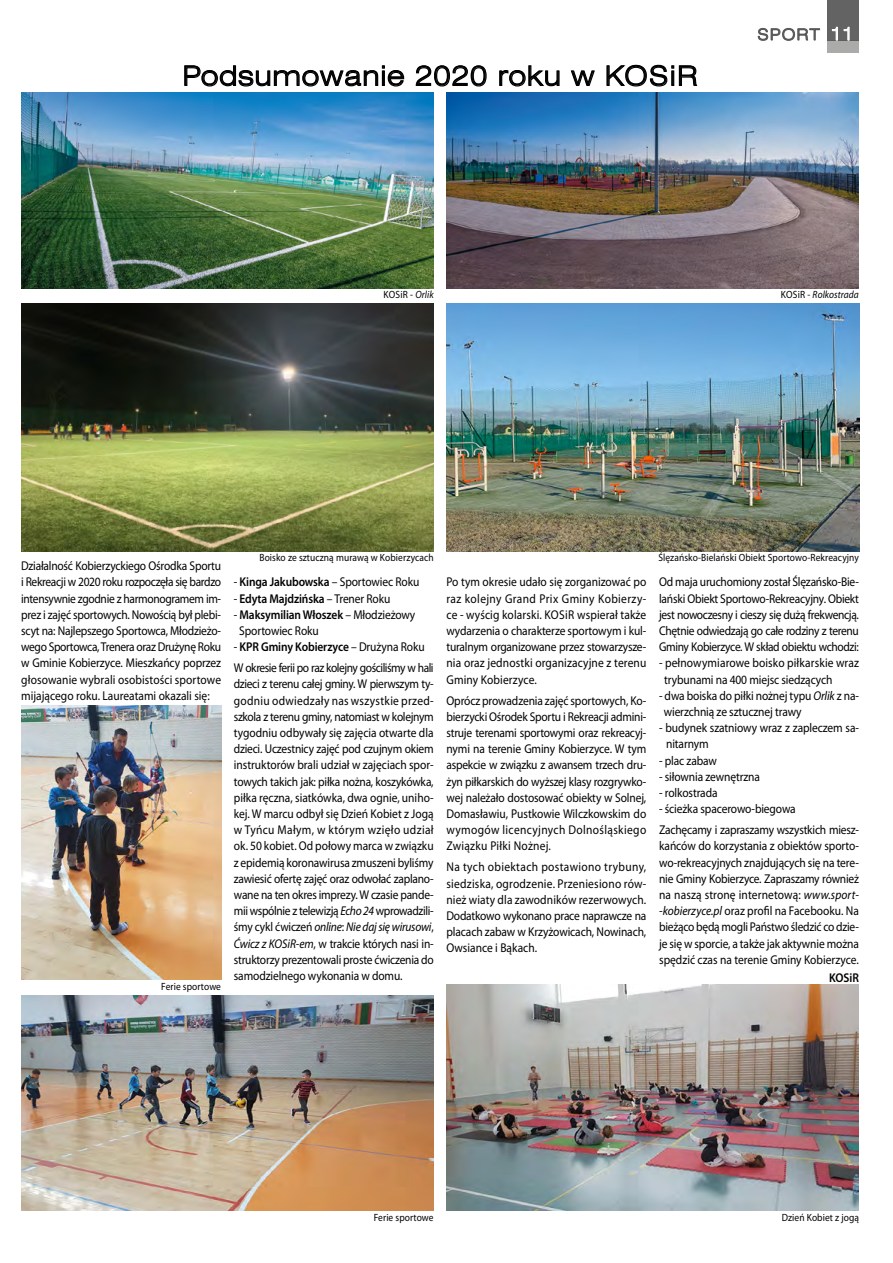
<style>
.page{position:relative;width:893px;height:1263px;background:#fff}
.page>*{position:absolute;margin:0;border:0;box-sizing:border-box;transform-origin:0 0}
.t1{font:27px "Swis 721 Lt Ex EU";letter-spacing:.03em;color:#000}
.t2{font:15.75px "Swis 721 Lt Ex EU";letter-spacing:.075em;color:#575756}
.t3{font:12.75px/16.2px "Myriad Pro";letter-spacing:-.01em;color:#000;text-align:justify;scale:.9 1}
.t4{font:12.75px/21px "Myriad Pro";letter-spacing:-.04em;color:#000;scale:.9 1}
.t5{font:600 12.75px "Myriad Pro";letter-spacing:-.01em;color:#000;scale:.9 1}
.t6{font:10.5px "Myriad Pro";letter-spacing:.01em;color:#000;scale:.9 1}
.t7{font:italic 10.5px "Myriad Pro";letter-spacing:.01em;color:#000;scale:.9 1}
.s1{font-size:18px;color:#fff}
.s2{font-style:italic}
.s3{font-style:normal}
.s4{font-weight:600}
.s5{font-weight:400}
</style>
<div class="page">
<svg style="left:184px;top:65px;width:221px;height:22px"></svg>
<svg style="left:415px;top:65px;width:72px;height:22px"></svg>
<svg style="left:499px;top:65px;width:61px;height:22px"></svg>
<svg style="left:570px;top:70px;width:25px;height:16px"></svg>
<svg style="left:606px;top:64px;width:92px;height:23px"></svg>
<img style="left:446px;top:92px;width:413px;height:196px">
<img style="left:447px;top:303px;width:412px;height:248px">
<img style="left:446px;top:984px;width:413px;height:226px">
<img style="left:21px;top:706px;width:200px;height:273px">
<img style="left:21px;top:995px;width:413px;height:215px">
<img style="left:21px;top:92px;width:413px;height:196px">
<img style="left:21px;top:303px;width:413px;height:248px">
<div style="left:827px;top:0;width:32px;height:40px;background:#646363"></div>
<div style="left:827px;top:40px;width:32px;height:13px;background:#ababaa"></div>
<svg style="left:832px;top:26px;width:18px;height:15px"></svg>
<svg style="left:757px;top:28px;width:63px;height:13px"></svg>
<h1 class="t1" style="left:183px;top:60px;width:516px">Podsumowanie 2020 roku w KOSiR</h1>
<p class="t2" style="left:757px;top:25px;width:98px">SPORT <span class="s1">11</span></p>
<p class="t6" style="left:384px;top:288px;width:57px">KOSiR - <span class="s2">Orlik</span></p>
<p class="t7" style="left:781px;top:288px;width:88px"><span class="s3">KOSiR -</span> Rolkostrada</p>
<p class="t3" style="left:21px;top:558px;width:224px">Działalność Kobierzyckiego Ośrodka Sportu i Rekreacji w 2020 roku rozpoczęła się bardzo intensywnie zgodnie z harmonogramem im&shy;prez i zajęć sportowych. Nowością był plebi&shy;scyt na: Najlepszego Sportowca, Młodzieżo&shy;wego Sportowca, Trenera oraz Drużynę Roku w Gminie Kobierzyce. Mieszkańcy poprzez głosowanie wybrali osobistości sportowe mijającego roku. Laureatami okazali się:</p>
<p class="t6" style="left:161px;top:979px;width:68px">Ferie sportowe</p>
<p class="t6" style="left:259px;top:551px;width:195px">Boisko ze sztuczną murawą w Kobierzycach</p>
<p class="t6" style="left:658px;top:551px;width:224px">Ślęzańsko-Bielański Obiekt Sportowo-Rekreacyjny</p>
<p class="t3" style="left:234px;top:574px;width:208px">- <span class="s4">Kinga Jakubowska</span> – Sportowiec Roku</p>
<p class="t5" style="left:234px;top:590px;width:175px"><span class="s5">-</span> Edyta Majdzińska <span class="s5">– Trener Roku</span></p>
<p class="t3" style="left:239px;top:606px;width:197px;text-indent:-5px">- <span class="s4">Maksymilian Włoszek</span> – Młodzieżowy<br>Sportowiec Roku</p>
<p class="t4" style="left:234px;top:636px;width:224px">- <span class="s4">KPR Gminy Kobierzyce</span> – Drużyna Roku<br>W okresie ferii po raz kolejny gościliśmy w hali</p>
<p class="t3" style="left:234px;top:676px;width:224px">dzieci z terenu całej gminy. W pierwszym ty&shy;godniu odwiedzały nas wszystkie przed&shy;szkola z terenu gminy, natomiast w kolejnym tygodniu odbywały się zajęcia otwarte dla dzieci. Uczestnicy zajęć pod czujnym okiem instruktorów brali udział w zajęciach spor&shy;towych takich jak: piłka nożna, koszykówka, piłka ręczna, siatkówka, dwa ognie, uniho&shy;kej. W marcu odbył się Dzień Kobiet z Jogą w Tyńcu Małym, w którym wzięło udział ok. 50 kobiet. Od połowy marca w związku z epidemią koronawirusa zmuszeni byliśmy zawiesić ofertę zajęć oraz odwołać zaplano&shy;wane na ten okres imprezy. W czasie pande&shy;mii wspólnie z telewizją <span class="s2">Echo 24</span> wprowadzili&shy;śmy cykl ćwiczeń <span class="s2">online</span>: <span class="s2">Nie daj się wirusowi</span>, <span class="s2">Ćwicz z KOSiR-em</span>, w trakcie których nasi in&shy;struktorzy prezentowali proste ćwiczenia do samodzielnego wykonania w domu.</p>
<p class="t3" style="left:446px;top:574px;width:224px">Po tym okresie udało się zorganizować po raz kolejny Grand Prix Gminy Kobierzy&shy;ce - wyścig kolarski. KOSiR wspierał także wydarzenia o charakterze sportowym i kul&shy;turalnym organizowane przez stowarzysze&shy;nia oraz jednostki organizacyjne z terenu Gminy Kobierzyce.</p>
<p class="t3" style="left:446px;top:692px;width:224px">Oprócz prowadzenia zajęć sportowych, Ko&shy;bierzycki Ośrodek Sportu i Rekreacji admini&shy;struje terenami sportowymi oraz rekreacyj&shy;nymi na terenie Gminy Kobierzyce. W tym aspekcie w związku z awansem trzech dru&shy;żyn piłkarskich do wyższej klasy rozgrywko&shy;wej należało dostosować obiekty w Solnej, Domasławiu, Pustkowie Wilczkowskim do wymogów licencyjnych Dolnośląskiego Związku Piłki Nożnej.</p>
<p class="t3" style="left:446px;top:859px;width:224px">Na tych obiektach postawiono trybuny, siedziska, ogrodzenie. Przeniesiono rów&shy;nież wiaty dla zawodników rezerwowych.<br>Dodatkowo wykonano prace naprawcze na placach zabaw w Krzyżowicach, Nowinach, Owsiance i Bąkach.</p>
<p class="t3" style="left:659px;top:574px;width:224px">Od maja uruchomiony został Ślęzańsko-Bie&shy;lański Obiekt Sportowo-Rekreacyjny. Obiekt jest nowoczesny i cieszy się dużą frekwencją.<br>Chętnie odwiedzają go całe rodziny z terenu Gminy Kobierzyce. W skład obiektu wchodzi:</p>
<p class="t3" style="left:664px;top:655px;width:218px;text-indent:-5px">- pełnowymiarowe boisko piłkarskie wraz trybunami na 400 miejsc siedzących</p>
<p class="t3" style="left:664px;top:687px;width:218px;text-indent:-5px">- dwa boiska do piłki nożnej typu <span class="s2">Orlik</span> z na&shy;wierzchnią ze sztucznej trawy</p>
<p class="t3" style="left:666px;top:720px;width:216px;text-indent:-7px">- budynek szatniowy wraz z zapleczem sa&shy;nitarnym</p>
<p class="t3" style="left:659px;top:752px;width:66px">- plac zabaw</p>
<p class="t3" style="left:659px;top:768px;width:114px">- siłownia zewnętrzna</p>
<p class="t3" style="left:659px;top:784px;width:66px">- rolkostrada</p>
<p class="t3" style="left:659px;top:798px;width:223px;line-height:21px">- ścieżka spacerowo-biegowa<br>Zachęcamy i zapraszamy wszystkich miesz-</p>
<p class="t3" style="left:659px;top:838px;width:223px">kańców do korzystania z obiektów sporto&shy;wo-rekreacyjnych znajdujących się na tere&shy;nie Gminy Kobierzyce. Zapraszamy również na naszą stronę internetową: <span class="s2">www.sport--kobierzyce.pl</span> oraz profil na Facebooku. Na bieżąco będą mogli Państwo śledzić co dzie&shy;je się w sporcie, a także jak aktywnie można spędzić czas na terenie Gminy Kobierzyce.</p>
<p class="t5" style="left:829px;top:969px;width:35px">KOSiR</p>
<p class="t6" style="left:374px;top:1210px;width:68px">Ferie sportowe</p>
<p class="t6" style="left:782px;top:1210px;width:87px">Dzień Kobiet z jogą</p>
</div>
